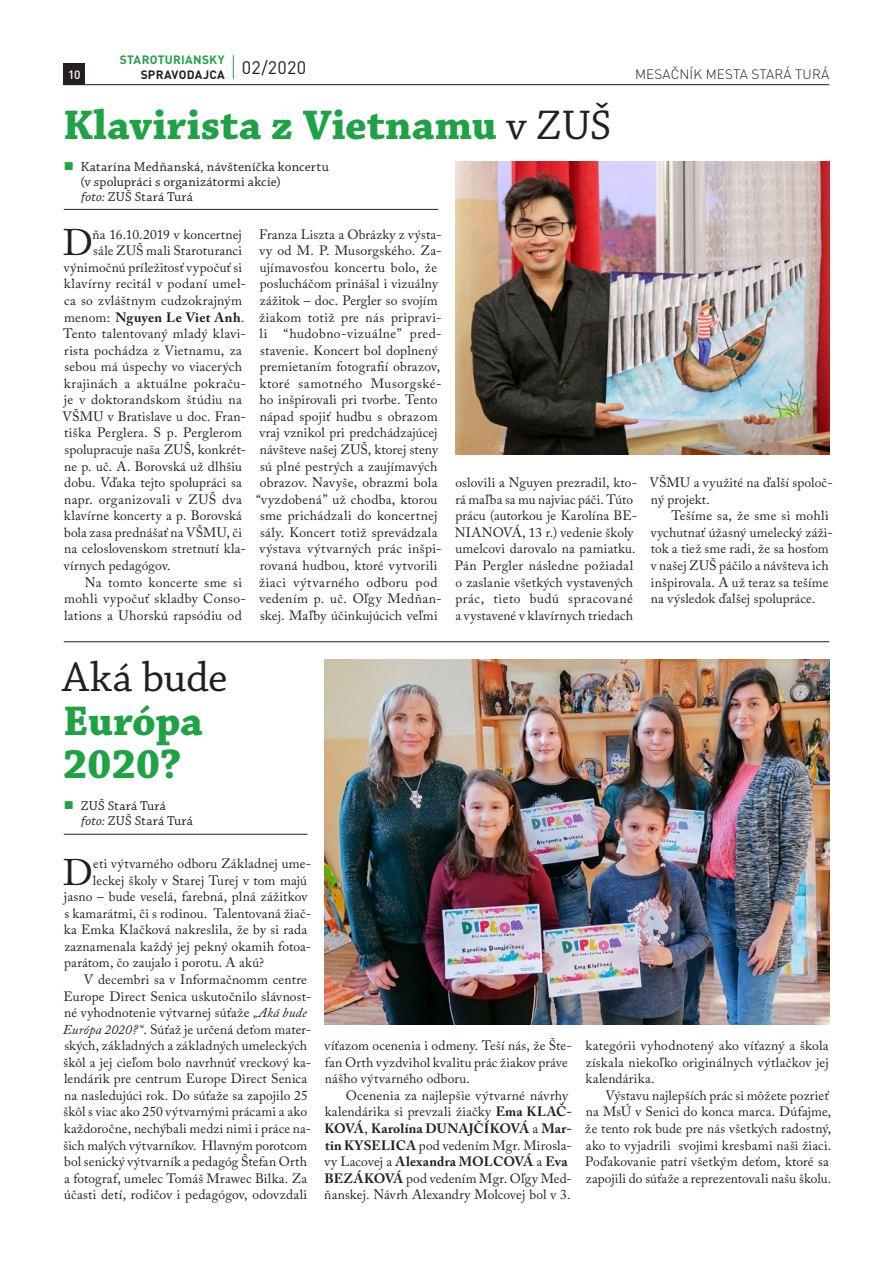
<style>
.page{position:relative;width:893px;height:1263px;background:#fff}
.page>*{position:absolute;margin:0;border:0;box-sizing:border-box;transform-origin:0 0}
.t1{font:700 43.5px/43.5px "Chaparral Pro";color:#1fa245}
.t2{font:43.5px "Chaparral Pro";letter-spacing:-.01em;color:#231f20}
.t3{font:36.75px "Adobe Caslon Pro";color:#231f20}
.t4{font:13.5px/16.5px "Adobe Caslon Pro";letter-spacing:.015em;color:#231f20}
.t5{font:13.5px/15px "Chaparral Pro";letter-spacing:.015em;color:#231f20}
.t6{font:13.5px "Adobe Caslon Pro";letter-spacing:.035em;color:#231f20}
.t7{font:300 13.5px "DIN Pro";letter-spacing:.01em;color:#231f20}
.t8{font:700 13.5px "Adobe Caslon Pro";letter-spacing:.02em;color:#231f20}
.t9{font:700 12px/14.4px "DIN Pro";letter-spacing:.02em;color:#1fa245}
.t10{font:500 12px "DIN Pro";color:#fff}
.s1{color:#231f20}
.s2{font-weight:400;color:#231f20}
.s3{color:#1fa245}
.s4{font-style:italic}
.s5{font-weight:400}
.s6{font-weight:700}
</style>
<div class="page">
<div style="left:64px;top:64px;width:21px;height:21px;background:#231f20"></div>
<hr style="left:64px;top:84px;width:765px;height:1px;background:#231f20">
<svg style="left:233px;top:55px;width:1px;height:24px"></svg>
<hr style="left:64px;top:209px;width:374px;height:1px;background:#231f20">
<hr style="left:64px;top:834px;width:244px;height:1px;background:#231f20">
<hr style="left:64px;top:641px;width:765px;height:1px;background:#231f20">
<img style="left:455px;top:162px;width:374px;height:292px">
<img style="left:325px;top:659px;width:504px;height:366px">
<p class="t9" style="left:141px;top:52px;width:167px;text-indent:-21px">STAROTURIANSKY<br><span class="s1">SPRAVODAJCA</span> <sup>02/2020</sup></p>
<h1 class="t1" style="left:63px;top:104px;width:550px">Klavirista z Vietnamu <span class="s2">v ZUŠ</span></h1>
<p class="t5" style="left:80px;top:159px;width:250px;text-indent:-16px"><span class="s3">■</span> Katarína Medňanská, návšteníčka koncertu (v spolupráci s organizátormi akcie)<br><span class="s4">foto:</span> ZUŠ Stará Turá</p>
<h2 class="t3" style="left:63px;top:221px;width:31px">D</h2>
<p class="t4" style="left:92px;top:226px;width:151px">ňa 16.10.2019 v koncertnej</p>
<p class="t10" style="left:68px;top:67px;width:14px">10</p>
<p class="t7" style="left:635px;top:65px;width:195px">MESAČNÍK MESTA STARÁ TURÁ</p>
<p class="t4" style="left:256px;top:226px;width:187px">Franza Liszta a Obrázky z výsta&shy;vy od M. P. Musorgského. Za&shy;ujímavosťou koncertu bolo, že poslucháčom prinášal i vizuálny zážitok – doc. Pergler so svojím žiakom totiž pre nás pripravi&shy;li “hudobno-vizuálne” pred&shy;stavenie. Koncert bol doplnený premietaním fotografií obrazov, ktoré samotného Musorgské&shy;ho inšpirovali pri tvorbe. Tento nápad spojiť hudbu s obrazom vraj vznikol pri predchádzajúcej návšteve našej ZUŠ, ktorej steny sú plné pestrých a zaujímavých obrazov. Navyše, obrazmi bola “vyzdobená” už chodba, ktorou sme prichádzali do koncertnej sály. Koncert totiž sprevádzala výstava výtvarných prác inšpi&shy;rovaná hudbou, ktoré vytvorili žiaci výtvarného odboru pod vedením p. uč. Oľgy Medňan&shy;skej. Maľby účinkujúcich veľmi</p>
<p class="t4" style="left:93px;top:242px;width:150px">sále ZUŠ mali Staroturanci</p>
<p class="t4" style="left:64px;top:259px;width:180px">výnimočnú príležitosť vypočuť si</p>
<p class="t4" style="left:64px;top:276px;width:184px">klavírny recitál v podaní umel-</p>
<p class="t4" style="left:64px;top:292px;width:179px">ca so zvláštnym cudzokrajným</p>
<p class="t8" style="left:64px;top:309px;width:182px"><span class="s5">menom:</span> Nguyen Le Viet Anh<span class="s5">.</span></p>
<p class="t4" style="left:63px;top:325px;width:184px">Tento talentovaný mladý klavi-</p>
<p class="t4" style="left:64px;top:342px;width:179px">rista pochádza z Vietnamu, za</p>
<p class="t4" style="left:64px;top:358px;width:179px">sebou má úspechy vo viacerých</p>
<p class="t6" style="left:64px;top:375px;width:184px">krajinách a aktuálne pokraču-</p>
<p class="t4" style="left:64px;top:391px;width:179px">je v doktorandskom štúdiu na</p>
<p class="t4" style="left:63px;top:408px;width:185px">VŠMU v Bratislave u doc. Fran-</p>
<p class="t4" style="left:64px;top:425px;width:180px">tiška Perglera. S p. Perglerom</p>
<p class="t4" style="left:64px;top:441px;width:183px">spolupracuje naša ZUŠ, konkrét-</p>
<p class="t4" style="left:64px;top:458px;width:179px">ne p. uč. A. Borovská už dlhšiu</p>
<p class="t4" style="left:64px;top:474px;width:179px">dobu. Vďaka tejto spolupráci sa</p>
<p class="t4" style="left:64px;top:491px;width:179px">napr. organizovali v ZUŠ dva</p>
<p class="t4" style="left:64px;top:507px;width:179px">klavírne koncerty a p. Borovská</p>
<p class="t4" style="left:64px;top:524px;width:179px">bola zasa prednášať na VŠMU, či</p>
<p class="t4" style="left:64px;top:540px;width:183px">na celoslovenskom stretnutí kla-</p>
<p class="t4" style="left:64px;top:557px;width:108px">vírnych pedagógov.</p>
<p class="t4" style="left:85px;top:574px;width:159px">Na tomto koncerte sme si</p>
<p class="t4" style="left:64px;top:590px;width:183px">mohli vypočuť skladby Conso-</p>
<p class="t4" style="left:64px;top:607px;width:179px">lations a Uhorskú rapsódiu od</p>
<p class="t4" style="left:455px;top:474px;width:184px">oslovili a Nguyen prezradil, kto&shy;rá maľba sa mu najviac páči. Túto prácu (autorkou je Karolína BE-<br>NIANOVÁ, 13 r.) vedenie školy umelcovi darovalo na pamiatku.<br>Pán Pergler následne požiadal o zaslanie všetkých vystavených prác, tieto budú spracované a vystavené v klavírnych triedach</p>
<p class="t4" style="left:649px;top:474px;width:185px">VŠMU a využité na ďalší spoloč&shy;ný projekt.</p>
<p class="t4" style="left:651px;top:507px;width:184px;text-indent:21px">Tešíme sa, že sme si mohli vychutnať úžasný umelecký záži&shy;tok a tiež sme radi, že sa hosťom v našej ZUŠ páčilo a návšteva ich inšpirovala. A už teraz sa tešíme na výsledok ďalšej spolupráce.</p>
<h1 class="t2" style="left:62px;top:653px;width:167px">Aká bude</h1>
<h1 class="t1" style="left:63px;top:700px;width:142px">Európa<br>2020?</h1>
<p class="t5" style="left:81px;top:799px;width:113px;text-indent:-17px"><span class="s3">■</span> ZUŠ Stará Turá <span class="s4">foto:</span> ZUŠ Stará Turá</p>
<h2 class="t3" style="left:63px;top:850px;width:31px">D</h2>
<p class="t4" style="left:93px;top:855px;width:219px">eti výtvarného odboru Základnej ume-</p>
<p class="t4" style="left:93px;top:872px;width:216px">leckej školy v Starej Turej v tom majú</p>
<p class="t4" style="left:64px;top:888px;width:245px">jasno – bude veselá, farebná, plná zážitkov</p>
<p class="t4" style="left:64px;top:905px;width:248px">s kamarátmi, či s rodinou. Talentovaná žiač-</p>
<p class="t4" style="left:64px;top:921px;width:245px">ka Emka Klačková nakreslila, že by si rada</p>
<p class="t4" style="left:64px;top:938px;width:248px">zaznamenala každý jej pekný okamih fotoa-</p>
<p class="t4" style="left:64px;top:954px;width:202px">parátom, čo zaujalo i porotu. A akú?</p>
<p class="t4" style="left:84px;top:971px;width:225px">V decembri sa v Informačnomm centre</p>
<p class="t4" style="left:63px;top:987px;width:249px">Europe Direct Senica uskutočnilo slávnost-</p>
<p class="t4" style="left:64px;top:1004px;width:244px">né vyhodnotenie výtvarnej súťaže <span class="s4">„Aká bude</span></p>
<p class="t4" style="left:63px;top:1021px;width:250px"><span class="s4">Európa 2020?“</span>. Súťaž je určená deťom mater-</p>
<p class="t4" style="left:64px;top:1037px;width:244px">ských, základných a základných umeleckých</p>
<p class="t4" style="left:64px;top:1054px;width:249px">škôl a jej cieľom bolo navrhnúť vreckový ka-</p>
<p class="t4" style="left:64px;top:1070px;width:245px">lendárik pre centrum Europe Direct Senica</p>
<p class="t4" style="left:64px;top:1087px;width:245px">na nasledujúci rok. Do súťaže sa zapojilo 25</p>
<p class="t4" style="left:64px;top:1103px;width:245px">škôl s viac ako 250 výtvarnými prácami a ako</p>
<p class="t4" style="left:64px;top:1120px;width:249px">každoročne, nechýbali medzi nimi i práce na-</p>
<p class="t4" style="left:64px;top:1136px;width:245px">šich malých výtvarníkov. Hlavným porotcom</p>
<p class="t4" style="left:64px;top:1153px;width:245px">bol senický výtvarník a pedagóg Štefan Orth</p>
<p class="t4" style="left:64px;top:1170px;width:244px">a fotograf, umelec Tomáš Mrawec Bilka. Za</p>
<p class="t4" style="left:64px;top:1186px;width:245px">účasti detí, rodičov i pedagógov, odovzdali</p>
<p class="t4" style="left:325px;top:1037px;width:249px">víťazom ocenenia i odmeny. Teší nás, že Šte&shy;fan Orth vyzdvihol kvalitu prác žiakov práve nášho výtvarného odboru.</p>
<p class="t4" style="left:324px;top:1087px;width:249px;text-indent:21px">Ocenenia za najlepšie výtvarné návrhy kalendárika si prevzali žiačky <span class="s6">Ema KLAČ-KOVÁ</span>, <span class="s6">Karolína DUNAJČÍKOVÁ</span> a <span class="s6">Mar&shy;tin KYSELICA</span> pod vedením Mgr. Mirosla&shy;vy Lacovej a <span class="s6">Alexandra MOLCOVÁ</span> a <span class="s6">Eva BEZÁKOVÁ</span> pod vedením Mgr. Oľgy Med&shy;ňanskej. Návrh Alexandry Molcovej bol v 3.</p>
<p class="t4" style="left:586px;top:1037px;width:245px;text-align:justify">kategórii vyhodnotený ako víťazný a škola získala niekoľko originálnych výtlačkov jej kalendárika.</p>
<p class="t4" style="left:585px;top:1087px;width:248px;text-indent:20px">Výstavu najlepších prác si môžete pozrieť na MsÚ v Senici do konca marca. Dúfajme, že tento rok bude pre nás všetkých radostný, ako to vyjadrili svojimi kresbami naši žiaci.<br>Poďakovanie patrí všetkým deťom, ktoré sa zapojili do súťaže a reprezentovali našu školu.</p>
</div>
